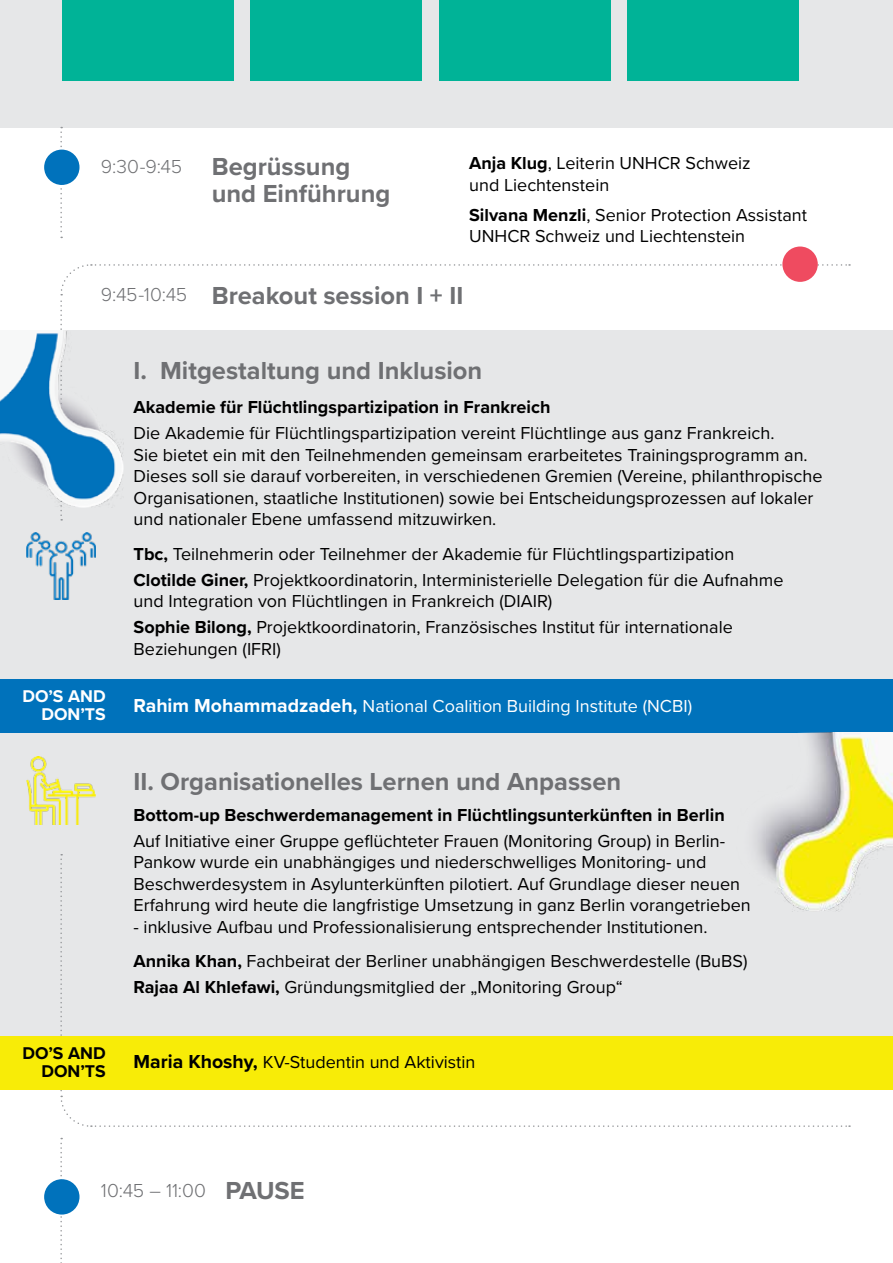
<style>
.page{position:relative;width:893px;height:1263px;background:#fff}
.page>*{position:absolute;margin:0;border:0;box-sizing:border-box;transform-origin:0 0}
.t1{font:700 25.5px/27px "Proxima Nova";color:#6f7073}
.t2{font:300 19.5px "Proxima Nova";color:#6f7073}
.t3{font:18px/21.6px "Proxima Nova";color:#000}
.t4{font:700 18px "Proxima Nova";color:#000}
.t5{font:18px "Proxima Nova";color:#fff}
.t6{font:700 17.7px/18px "Proxima Nova";color:#fff;text-align:right}
.t7{font:700 17.7px/18px "Proxima Nova";color:#000;text-align:right}
.s1{font-weight:700}
.s2{font-weight:700;font-size:19.5px}
</style>
<div class="page">
<div style="left:0;top:0;width:893px;height:128px;background:#e6e7e8"></div>
<div style="left:0;top:331px;width:893px;height:348px;background:#e6e7e8"></div>
<div style="left:0;top:732px;width:893px;height:304px;background:#e6e7e8"></div>
<div style="left:0;top:679px;width:893px;height:53px;background:#0072bb"></div>
<div style="left:62px;top:0;width:171px;height:81px;background:#00b397"></div>
<div style="left:439px;top:0;width:172px;height:81px;background:#00b397"></div>
<div style="left:250px;top:0;width:172px;height:81px;background:#00b397"></div>
<div style="left:627px;top:0;width:172px;height:81px;background:#00b397"></div>
<svg style="left:60px;top:127px;width:2px;height:111px"></svg>
<svg style="left:60px;top:1138px;width:2px;height:125px"></svg>
<svg style="left:60px;top:264px;width:790px;height:256px"></svg>
<svg style="left:60px;top:854px;width:790px;height:273px"></svg>
<div style="left:44px;top:150px;width:35px;height:35px;background:#0072bc;border-radius:50%"></div>
<div style="left:44px;top:1179px;width:35px;height:35px;background:#0072bc;border-radius:50%"></div>
<div style="left:782px;top:246px;width:36px;height:36px;background:#ef4b60;border-radius:50%"></div>
<img style="left:0;top:331px;width:123px;height:176px">
<img style="left:27px;top:532px;width:68px;height:68px">
<img style="left:736px;top:732px;width:157px;height:179px">
<img style="left:27px;top:756px;width:68px;height:68px">
<div style="left:0;top:1036px;width:893px;height:53px;background:#f8ec07"></div>
<p class="t2" style="left:101px;top:152px;width:83px">9:30-9:45</p>
<p class="t2" style="left:101px;top:280px;width:88px">9:45-10:45</p>
<h1 class="t1" style="left:212px;top:152px;width:180px">Begrüssung und Einführung</h1>
<p class="t3" style="left:469px;top:151px;width:283px"><span class="s1">Anja Klug</span>, Leiterin UNHCR Schweiz und Liechtenstein</p>
<p class="t3" style="left:469px;top:203px;width:339px"><span class="s1">Silvana Menzli</span>, Senior Protection Assistant<br>UNHCR Schweiz und Liechtenstein</p>
<h1 class="t1" style="left:212px;top:281px;width:253px">Breakout session I + II</h1>
<h1 class="t1" style="left:134px;top:356px;width:350px">I. Mitgestaltung und Inklusion</h1>
<p class="t4" style="left:134px;top:394px;width:418px">Akademie für Flüchtlingspartizipation in Frankreich</p>
<p class="t3" style="left:134px;top:421px;width:690px">Die Akademie für Flüchtlingspartizipation vereint Flüchtlinge aus ganz Frankreich.<br>Sie bietet ein mit den Teilnehmenden gemeinsam erarbeitetes Trainingsprogramm an.<br>Dieses soll sie darauf vorbereiten, in verschiedenen Gremien (Vereine, philanthropische Organisationen, staatliche Institutionen) sowie bei Entscheidungsprozessen auf lokaler und nationaler Ebene umfassend mitzuwirken.</p>
<p class="t3" style="left:134px;top:540px;width:651px;line-height:25.8px"><span class="s1">Tbc,</span> Teilnehmerin oder Teilnehmer der Akademie für Flüchtlingspartizipation<br><span class="s1">Clotilde Giner,</span> Projektkoordinatorin, Interministerielle Delegation für die Aufnahme</p>
<p class="t3" style="left:134px;top:587px;width:601px;line-height:25.8px">und Integration von Flüchtlingen in Frankreich (DIAIR)<br><span class="s1">Sophie Bilong,</span> Projektkoordinatorin, Französisches Institut für internationale</p>
<p class="t3" style="left:134px;top:637px;width:149px">Beziehungen (IFRI)</p>
<p class="t6" style="left:22px;top:687px;width:85px">DO’S AND<br>DON’TS</p>
<p class="t5" style="left:134px;top:693px;width:560px"><span class="s2">Rahim Mohammadzadeh,</span> National Coalition Building Institute (NCBI)</p>
<h1 class="t1" style="left:134px;top:768px;width:489px">II. Organisationelles Lernen und Anpassen</h1>
<p class="t4" style="left:134px;top:801px;width:593px">Bottom-up Beschwerdemanagement in Flüchtlingsunterkünften in Berlin</p>
<p class="t3" style="left:134px;top:829px;width:619px">Auf Initiative einer Gruppe geflüchteter Frauen (Monitoring Group) in Berlin-Pankow wurde ein unabhängiges und niederschwelliges Monitoring- und Beschwerdesystem in Asylunterkünften pilotiert. Auf Grundlage dieser neuen Erfahrung wird heute die langfristige Umsetzung in ganz Berlin vorangetrieben</p>
<p class="t3" style="left:134px;top:909px;width:615px;line-height:34.3px">- inklusive Aufbau und Professionalisierung entsprechender Institutionen.<br><span class="s1">Annika Khan,</span> Fachbeirat der Berliner unabhängigen Beschwerdestelle (BuBS)</p>
<p class="t3" style="left:134px;top:975px;width:491px"><span class="s1">Rajaa Al Khlefawi,</span> Gründungsmitglied der „Monitoring Group“</p>
<p class="t7" style="left:22px;top:1044px;width:85px">DO’S AND<br>DON’TS</p>
<p class="t3" style="left:134px;top:1050px;width:343px"><span class="s2">Maria Khoshy,</span> KV-Studentin und Aktivistin</p>
<p class="t2" style="left:101px;top:1176px;width:106px">10:45 – 11:00</p>
<h1 class="t1" style="left:225px;top:1177px;width:81px">PAUSE</h1>
</div>
